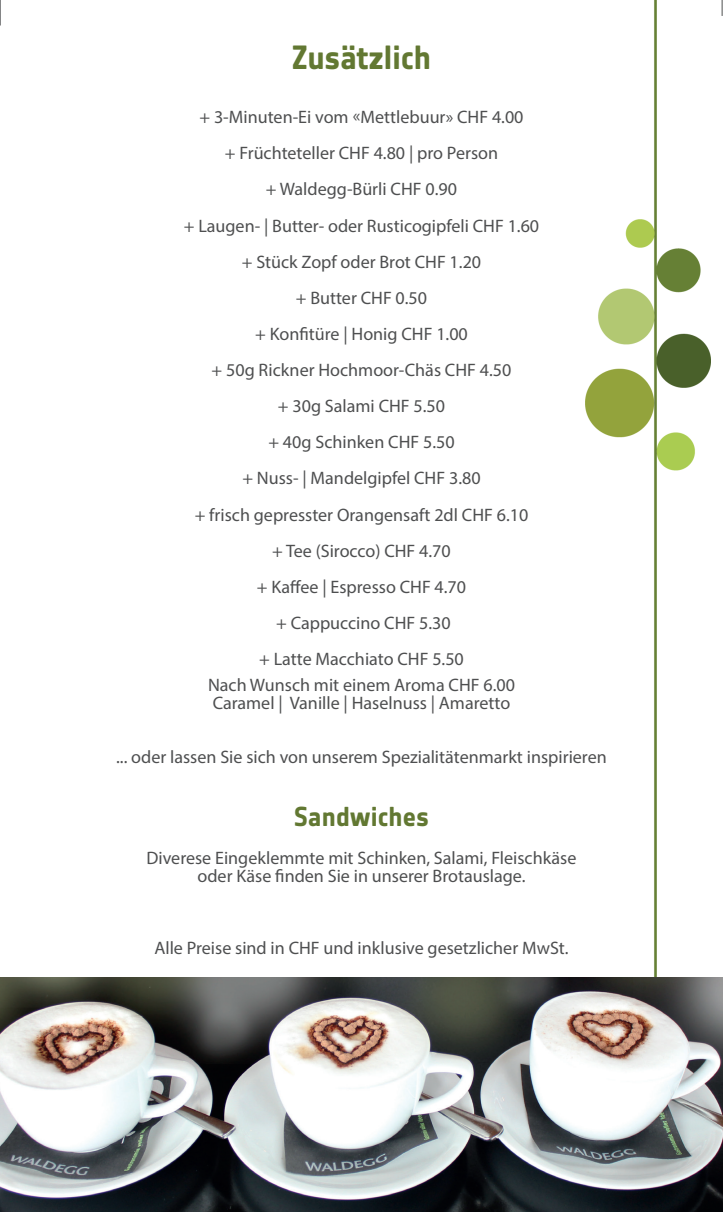
<style>
.page{position:relative;width:723px;height:1212px;background:#fff}
.page>*{position:absolute;margin:0;border:0;box-sizing:border-box;transform-origin:0 0}
.t1{font:33px "Notes Soft Bold Tf";letter-spacing:-.005em;color:#627832}
.t2{font:27px "Notes Soft Bold Tf";letter-spacing:-.005em;color:#627832}
.t3{font:18px/36.2px "Myriad Pro";color:#4e4f50;text-align:center}
</style>
<div class="page">
<img style="left:585px;top:0;width:125px;height:977px">
<img style="left:0;top:977px;width:723px;height:235px">
<svg style="left:0;top:0;width:1px;height:26px"></svg>
<svg style="left:722px;top:0;width:1px;height:16px"></svg>
<h1 class="t1" style="left:292px;top:39px;width:141px">Zusätzlich</h1>
<p class="t3" style="left:184px;top:99px;width:357px">+ 3-Minuten-Ei vom «Mettlebuur» CHF 4.00<br>+ Früchteteller CHF 4.80 | pro Person<br>+ Waldegg-Bürli CHF 0.90<br>+ Laugen- | Butter- oder Rusticogipfeli CHF 1.60 + Stück Zopf oder Brot CHF 1.20<br>+ Butter CHF 0.50<br>+ Konfitüre | Honig CHF 1.00<br>+ 50g Rickner Hochmoor-Chäs CHF 4.50<br>+ 30g Salami CHF 5.50<br>+ 40g Schinken CHF 5.50<br>+ Nuss- | Mandelgipfel CHF 3.80<br>+ frisch gepresster Orangensaft 2dl CHF 6.10<br>+ Tee (Sirocco) CHF 4.70<br>+ Kaffee | Espresso CHF 4.70<br>+ Cappuccino CHF 5.30<br>+ Latte Macchiato CHF 5.50</p>
<p class="t3" style="left:208px;top:675px;width:308px;line-height:18px;text-align:left">Nach Wunsch mit einem Aroma CHF 6.00<br>Caramel | Vanille | Haselnuss | Amaretto</p>
<p class="t3" style="left:116px;top:738px;width:492px">... oder lassen Sie sich von unserem Spezialitätenmarkt inspirieren</p>
<h2 class="t2" style="left:294px;top:801px;width:137px">Sandwiches</h2>
<p class="t3" style="left:147px;top:848px;width:431px;line-height:18px">Diverese Eingeklemmte mit Schinken, Salami, Fleischkäse oder Käse finden Sie in unserer Brotauslage.</p>
<p class="t3" style="left:154px;top:929px;width:415px">Alle Preise sind in CHF und inklusive gesetzlicher MwSt.</p>
</div>
